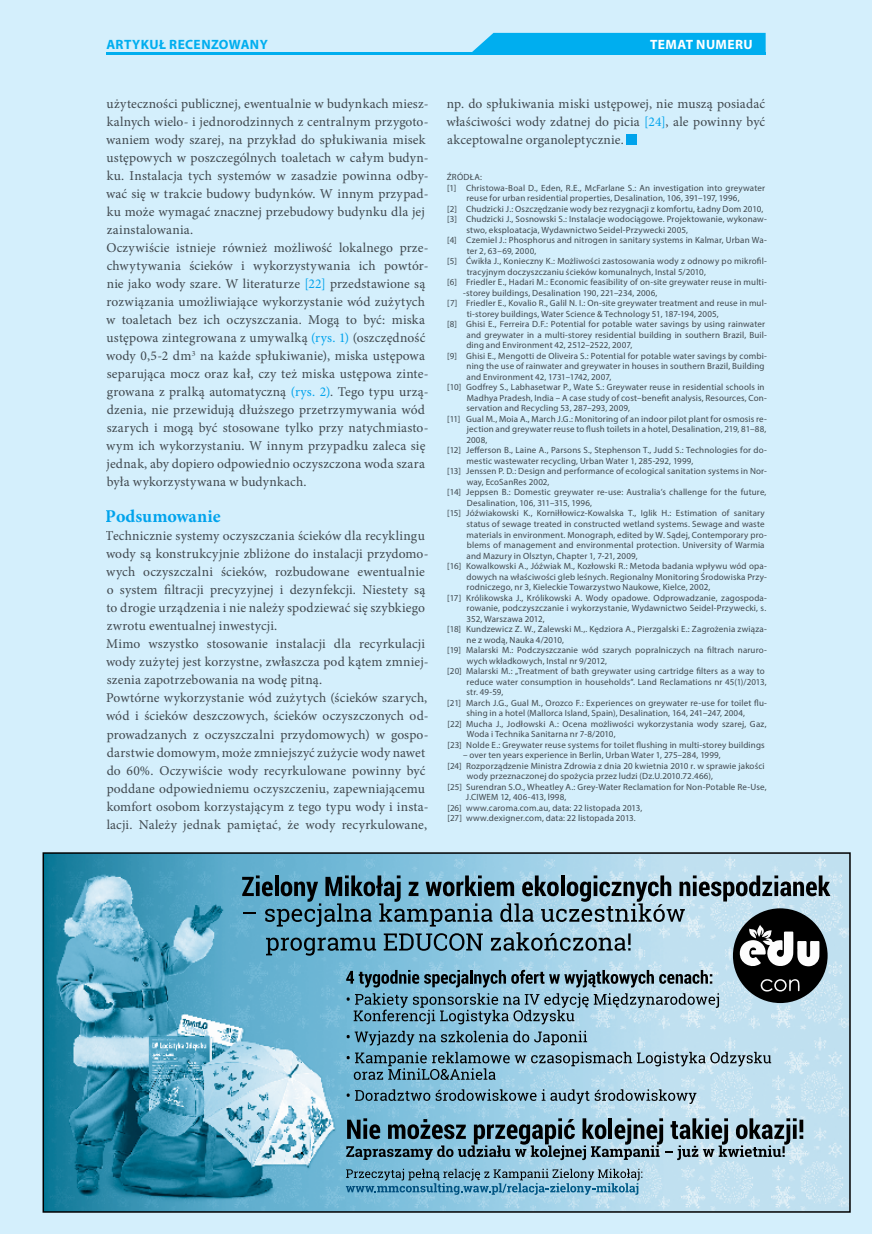
<style>
.page{position:relative;width:872px;height:1234px;background:#fff}
.page>*{position:absolute;margin:0;border:0;box-sizing:border-box;transform-origin:0 0}
.t1{font:700 18px "Minion Pro";color:#00aeef}
.t2{font:13.5px/18px "Minion Pro";letter-spacing:.01em;color:#4d4d4f}
.t3{font:700 13.5px "Myriad Pro";letter-spacing:.025em;color:#00aeef}
.t4{font:700 13.5px "Myriad Pro";letter-spacing:.03em;color:#fff}
.t5{font:9px "Myriad Pro";letter-spacing:.015em;color:#4d4d4f}
.s1{color:#00aeef}
</style>
<div class="page">
<div style="left:0;top:0;width:872px;height:1233px;background:#d4effc"></div>
<div style="left:472px;top:33px;width:293px;height:19px;background:#00aeef"></div>
<hr style="left:106px;top:52px;width:659px;height:2px;background:#00aeef">
<div style="left:627px;top:134px;width:10px;height:10px;background:#00a3ec"></div>
<img style="left:46px;top:855px;width:801px;height:354px">
<svg style="left:242px;top:875px;width:588px;height:149px;background:#79a0b1"></svg>
<svg style="left:347px;top:1030px;width:240px;height:15px;background:#6f9cb0"></svg>
<svg style="left:347px;top:1051px;width:424px;height:28px;background:#8cb2c4"></svg>
<svg style="left:347px;top:1089px;width:349px;height:14px;background:#7a9fb0"></svg>
<svg style="left:346px;top:1117px;width:457px;height:42px;background:#71909f"></svg>
<svg style="left:346px;top:1168px;width:296px;height:26px;background:#73a6be"></svg>
<div style="left:43px;top:852px;width:807px;height:360px;border:2px solid #000"></div>
<h2 class="t3" style="left:106px;top:35px;width:163px">ARTYKUŁ RECENZOWANY</h2>
<h2 class="t4" style="left:650px;top:35px;width:102px">TEMAT NUMERU</h2>
<p class="t2" style="left:106px;top:95px;width:324px">użyteczności publicznej, ewentualnie w budynkach miesz&shy;kalnych wielo- i jednorodzinnych z centralnym przygoto&shy;waniem wody szarej, na przykład do spłukiwania misek ustępowych w poszczególnych toaletach w całym budyn&shy;ku. Instalacja tych systemów w zasadzie powinna odby&shy;wać się w trakcie budowy budynków. W innym przypad&shy;ku może wymagać znacznej przebudowy budynku dla jej zainstalowania.<br>Oczywiście istnieje również możliwość lokalnego prze&shy;chwytywania ścieków i wykorzystywania ich powtór&shy;nie jako wody szare. W literaturze <span class="s1">[22]</span> przedstawione są rozwiązania umożliwiające wykorzystanie wód zużytych w toaletach bez ich oczyszczania. Mogą to być: miska ustępowa zintegrowana z umywalką <span class="s1">(rys. 1)</span> (oszczędność wody 0,5-2 dm<sup>3</sup> na każde spłukiwanie), miska ustępowa separująca mocz oraz kał, czy też miska ustępowa zinte&shy;growana z pralką automatyczną <span class="s1">(rys. 2)</span>. Tego typu urzą&shy;dzenia, nie przewidują dłuższego przetrzymywania wód szarych i mogą być stosowane tylko przy natychmiasto&shy;wym ich wykorzystaniu. W innym przypadku zaleca się jednak, aby dopiero odpowiednio oczyszczona woda szara była wykorzystywana w budynkach.</p>
<h1 class="t1" style="left:106px;top:504px;width:116px">Podsumowanie</h1>
<p class="t2" style="left:106px;top:527px;width:324px">Technicznie systemy oczyszczania ścieków dla recyklingu wody są konstrukcyjnie zbliżone do instalacji przydomo&shy;wych oczyszczalni ścieków, rozbudowane ewentualnie o system filtracji precyzyjnej i dezynfekcji. Niestety są to drogie urządzenia i nie należy spodziewać się szybkiego zwrotu ewentualnej inwestycji.<br>Mimo wszystko stosowanie instalacji dla recyrkulacji wody zużytej jest korzystne, zwłaszcza pod kątem zmniej&shy;szenia zapotrzebowania na wodę pitną.<br>Powtórne wykorzystanie wód zużytych (ścieków szarych, wód i ścieków deszczowych, ścieków oczyszczonych od&shy;prowadzanych z oczyszczalni przydomowych) w gospo&shy;darstwie domowym, może zmniejszyć zużycie wody nawet do 60%. Oczywiście wody recyrkulowane powinny być poddane odpowiedniemu oczyszczeniu, zapewniającemu komfort osobom korzystającym z tego typu wody i insta&shy;lacji. Należy jednak pamiętać, że wody recyrkulowane,</p>
<h2 class="t2" style="left:446px;top:95px;width:320px;text-align:justify">np. do spłukiwania miski ustępowej, nie muszą posiadać właściwości wody zdatnej do picia <span class="s1">[24]</span>, ale powinny być akceptowalne organoleptycznie.</h2>
<p class="t5" style="left:447px;top:171px;width:37px">ŹRÓDŁA:</p>
<p class="t5" style="left:447px;top:182px;width:319px">[1] Christowa-Boal D., Eden, R.E., McFarlane S.: An investigation into greywater</p>
<p class="t5" style="left:466px;top:192px;width:274px">reuse for urban residential properties, Desalination, 106, 391–197, 1996,</p>
<p class="t5" style="left:447px;top:203px;width:317px">[2] Chudzicki J.: Oszczędzanie wody bez rezygnacji z komfortu, Ładny Dom 2010,</p>
<p class="t5" style="left:447px;top:213px;width:321px">[3] Chudzicki J., Sosnowski S.: Instalacje wodociągowe. Projektowanie, wykonaw-</p>
<p class="t5" style="left:466px;top:224px;width:223px">stwo, eksploatacja, Wydawnictwo Seidel-Przywecki 2005,</p>
<p class="t5" style="left:447px;top:234px;width:321px">[4] Czemiel J.: Phosphorus and nitrogen in sanitary systems in Kalmar, Urban Wa-</p>
<p class="t5" style="left:467px;top:245px;width:71px">ter 2, 63–69, 2000,</p>
<p class="t5" style="left:447px;top:255px;width:321px">[5] Ćwikła J., Konieczny K.: Możliwości zastosowania wody z odnowy po mikrofil-</p>
<p class="t5" style="left:467px;top:266px;width:241px">tracyjnym doczyszczaniu ścieków komunalnych, Instal 5/2010,</p>
<p class="t5" style="left:447px;top:276px;width:321px">[6] Friedler E., Hadari M.: Economic feasibility of on-site greywater reuse in multi-</p>
<p class="t5" style="left:463px;top:287px;width:196px">-storey buildings, Desalination 190, 221–234, 2006,</p>
<p class="t5" style="left:447px;top:297px;width:321px">[7] Friedler E., Kovalio R., Galil N. I.: On-site greywater treatment and reuse in mul-</p>
<p class="t5" style="left:467px;top:308px;width:253px">ti-storey buildings, Water Science &amp; Technology 51, 187-194, 2005,</p>
<p class="t5" style="left:447px;top:318px;width:319px">[8] Ghisi E., Ferreira D.F.: Potential for potable water savings by using rainwater</p>
<p class="t5" style="left:466px;top:329px;width:302px">and greywater in a multi-storey residential building in southern Brazil, Buil-</p>
<p class="t5" style="left:466px;top:339px;width:167px">ding and Environment 42, 2512–2522, 2007,</p>
<p class="t5" style="left:447px;top:350px;width:321px">[9] Ghisi E., Mengotti de Oliveira S.: Potential for potable water savings by combi-</p>
<p class="t5" style="left:466px;top:360px;width:299px">ning the use of rainwater and greywater in houses in southern Brazil, Building</p>
<p class="t5" style="left:466px;top:371px;width:146px">and Environment 42, 1731–1742, 2007,</p>
<p class="t5" style="left:447px;top:381px;width:319px">[10] Godfrey S., Labhasetwar P., Wate S.: Greywater reuse in residential schools in</p>
<p class="t5" style="left:467px;top:392px;width:301px">Madhya Pradesh, India – A case study of cost–benefit analysis, Resources, Con-</p>
<p class="t5" style="left:466px;top:402px;width:165px">servation and Recycling 53, 287–293, 2009,</p>
<p class="t5" style="left:447px;top:413px;width:321px">[11] Gual M., Moia A., March J.G.: Monitoring of an indoor pilot plant for osmosis re-</p>
<p class="t5" style="left:467px;top:424px;width:301px">jection and greywater reuse to flush toilets in a hotel, Desalination, 219, 81–88,</p>
<p class="t5" style="left:466px;top:434px;width:23px">2008,</p>
<p class="t5" style="left:447px;top:445px;width:321px">[12] Jefferson B., Laine A., Parsons S., Stephenson T., Judd S.: Technologies for do-</p>
<p class="t5" style="left:466px;top:455px;width:228px">mestic wastewater recycling, Urban Water 1, 285-292, 1999,</p>
<p class="t5" style="left:447px;top:466px;width:321px">[13] Jenssen P. D.: Design and performance of ecological sanitation systems in Nor-</p>
<p class="t5" style="left:467px;top:476px;width:84px">way, EcoSanRes 2002,</p>
<p class="t5" style="left:447px;top:487px;width:321px">[14] Jeppsen B.: Domestic greywater re-use: Australia’s challenge for the future,</p>
<p class="t5" style="left:467px;top:497px;width:127px">Desalination, 106, 311–315, 1996,</p>
<p class="t5" style="left:447px;top:508px;width:319px">[15] Jóźwiakowski K., Korniłłowicz-Kowalska T., Iglik H.: Estimation of sanitary</p>
<p class="t5" style="left:466px;top:518px;width:300px">status of sewage treated in constructed wetland systems. Sewage and waste</p>
<p class="t5" style="left:466px;top:529px;width:302px">materials in environment. Monograph, edited by W. Sądej, Contemporary pro-</p>
<p class="t5" style="left:467px;top:539px;width:299px">blems of management and environmental protection. University of Warmia</p>
<p class="t5" style="left:466px;top:550px;width:172px">and Mazury in Olsztyn, Chapter 1, 7-21, 2009,</p>
<p class="t5" style="left:447px;top:560px;width:321px">[16] Kowalkowski A., Jóźwiak M., Kozłowski R.: Metoda badania wpływu wód opa-</p>
<p class="t5" style="left:466px;top:571px;width:302px">dowych na właściwości gleb leśnych. Regionalny Monitoring Środowiska Przy-</p>
<p class="t5" style="left:466px;top:581px;width:245px">rodniczego, nr 3, Kieleckie Towarzystwo Naukowe, Kielce, 2002,</p>
<p class="t5" style="left:447px;top:592px;width:321px">[17] Królikowska J., Królikowski A. Wody opadowe. Odprowadzanie, zagospoda-</p>
<p class="t5" style="left:466px;top:602px;width:301px">rowanie, podczyszczanie i wykorzystanie, Wydawnictwo Seidel-Przywecki, s.</p>
<p class="t5" style="left:466px;top:613px;width:80px">352, Warszawa 2012,</p>
<p class="t5" style="left:447px;top:623px;width:321px">[18] Kundzewicz Z. W., Zalewski M.,. Kędziora A., Pierzgalski E.: Zagrożenia związa-</p>
<p class="t5" style="left:466px;top:634px;width:99px">ne z wodą, Nauka 4/2010,</p>
<p class="t5" style="left:447px;top:644px;width:321px">[19] Malarski M.: Podczyszczanie wód szarych popralniczych na filtrach naruro-</p>
<p class="t5" style="left:467px;top:655px;width:142px">wych wkładkowych, Instal nr 9/2012,</p>
<p class="t5" style="left:447px;top:665px;width:319px">[20] Malarski M.: „Treatment of bath greywater using cartridge filters as a way to</p>
<p class="t5" style="left:466px;top:676px;width:301px">reduce water consumption in households”. Land Reclamations nr 45(1)/2013,</p>
<p class="t5" style="left:466px;top:686px;width:38px">str. 49-59,</p>
<p class="t5" style="left:447px;top:697px;width:321px">[21] March J.G., Gual M., Orozco F.: Experiences on greywater re-use for toilet flu-</p>
<p class="t5" style="left:466px;top:707px;width:280px">shing in a hotel (Mallorca Island, Spain), Desalination, 164, 241–247, 2004,</p>
<p class="t5" style="left:447px;top:718px;width:321px">[22] Mucha J., Jodłowski A.: Ocena możliwości wykorzystania wody szarej, Gaz,</p>
<p class="t5" style="left:467px;top:728px;width:150px">Woda i Technika Sanitarna nr 7-8/2010,</p>
<p class="t5" style="left:447px;top:739px;width:319px">[23] Nolde E.: Greywater reuse systems for toilet flushing in multi-storey buildings</p>
<p class="t5" style="left:463px;top:749px;width:259px">– over ten years experience in Berlin, Urban Water 1, 275–284, 1999,</p>
<p class="t5" style="left:447px;top:760px;width:319px">[24] Rozporządzenie Ministra Zdrowia z dnia 20 kwietnia 2010 r. w sprawie jakości</p>
<p class="t5" style="left:467px;top:770px;width:248px">wody przeznaczonej do spożycia przez ludzi (Dz.U.2010.72.466),</p>
<p class="t5" style="left:447px;top:781px;width:321px">[25] Surendran S.O., Wheatley A.: Grey-Water Reclamation for Non-Potable Re-Use,</p>
<p class="t5" style="left:466px;top:791px;width:102px">J.CIWEM 12, 406-413, l998,</p>
<p class="t5" style="left:447px;top:802px;width:196px">[26] www.caroma.com.au, data: 22 listopada 2013,</p>
<p class="t5" style="left:447px;top:812px;width:190px">[27] www.dexigner.com, data: 22 listopada 2013.</p>
</div>
